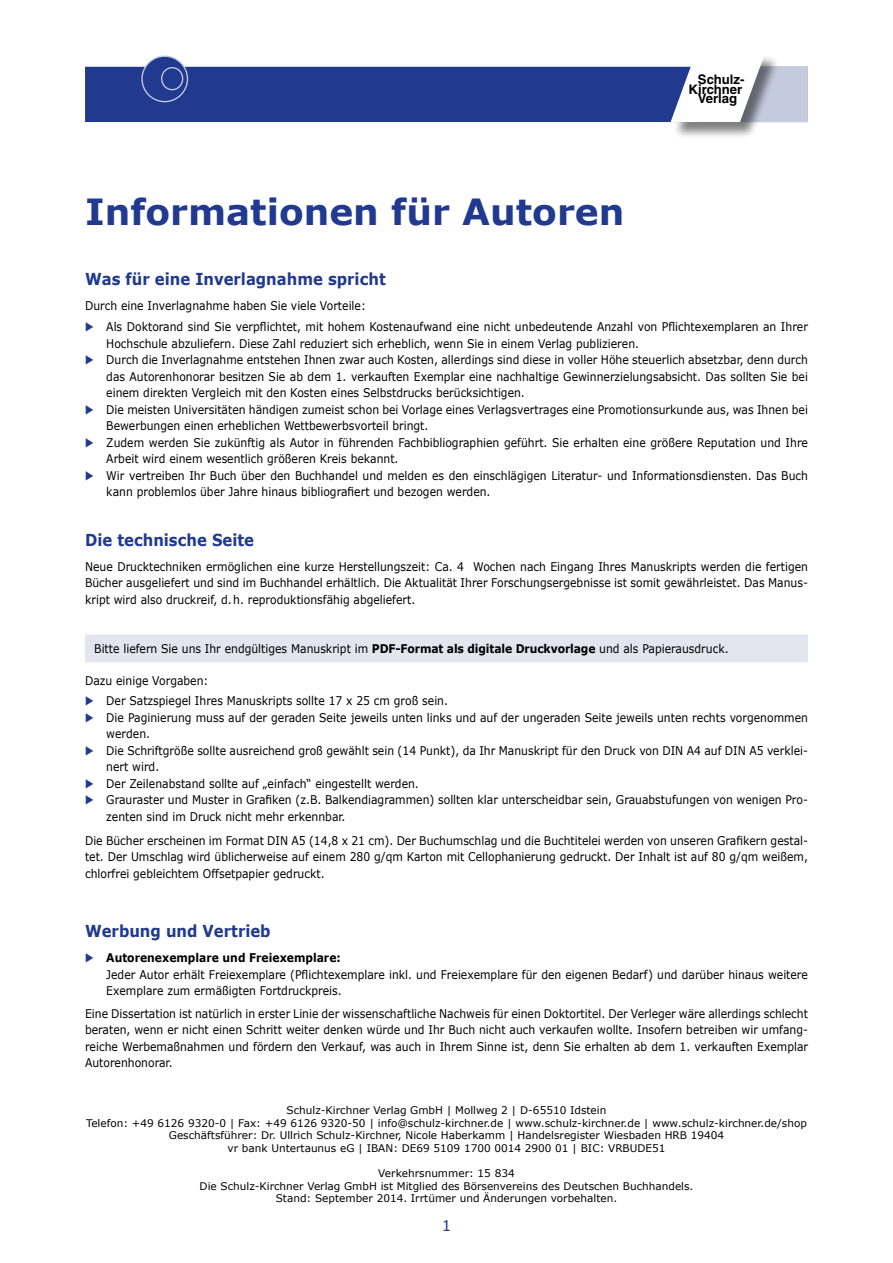
<style>
.page{position:relative;width:893px;height:1263px;background:#fff}
.page>*{position:absolute;margin:0;border:0;box-sizing:border-box;transform-origin:0 0}
.t1{font:700 36px "Verdana";color:#213a8f}
.t2{font:700 16.5px "Verdana";color:#213a8f;scale:.9 1}
.t3{font:15px "Verdana";color:#213a8f}
.t4{font:700 13.2px "Helvetica";color:#000}
.Fließtext{font:12px/16.5px "Verdana";color:#000;scale:.9 1}
.Fließtext-2{font:700 12px "Verdana";color:#000;scale:.9 1}
.t5{font:10.5px "Verdana";color:#000}
.s1{font-weight:700}
</style>
<div class="page">
<div style="left:85px;top:67px;width:723px;height:55px;background:#213a8f"></div>
<div style="left:700px;top:67px;width:108px;height:55px;background:#c5cbdf"></div>
<div style="left:142px;top:56px;width:45px;height:46px;background:#213a8f;border-radius:50%"></div>
<div style="left:141px;top:56px;width:47px;height:46px;border:1px solid #c5cbdf;border-radius:50%"></div>
<div style="left:161px;top:67px;width:22px;height:23px;border:1px solid #c5cbdf;border-radius:50%"></div>
<div style="left:672px;top:54px;width:108px;height:85px;background:#000;opacity:.5"></div>
<svg style="left:670px;top:54px;width:96px;height:69px"></svg>
<div style="left:86px;top:635px;width:721px;height:26px;background:#e3e5ef"></div>
<hr style="left:85px;top:636px;width:2px;height:25px;background:#e3e5ef">
<hr style="left:85px;top:635px;width:723px;height:1px;background:#e3e5ef">
<hr style="left:806px;top:636px;width:2px;height:25px;background:#e3e5ef">
<hr style="left:85px;top:661px;width:723px;height:1px;background:#e3e5ef">
<p class="t1" style="left:85px;top:187px;width:541px">Informationen für Autoren</p>
<p class="t4" style="left:698px;top:72px;width:48px">Schulz-</p>
<p class="t4" style="left:689px;top:81px;width:55px">Kirchner</p>
<p class="t4" style="left:698px;top:91px;width:41px">Verlag</p>
<p class="t2" style="left:85px;top:268px;width:336px">Was für eine Inverlagnahme spricht</p>
<p class="Fließtext" style="left:85px;top:298px;width:314px">Durch eine Inverlagnahme haben Sie viele Vorteile:</p>
<p class="Fließtext" style="left:106px;top:318px;width:781px">Als Doktorand sind Sie verpflichtet, mit hohem Kostenaufwand eine nicht unbedeutende Anzahl von Pflichtexemplaren an Ihrer<br>Hochschule abzuliefern. Diese Zahl reduziert sich erheblich, wenn Sie in einem Verlag publizieren.</p>
<p class="Fließtext" style="left:106px;top:351px;width:781px;text-align:justify">Durch die Inverlagnahme entstehen Ihnen zwar auch Kosten, allerdings sind diese in voller Höhe steuerlich absetzbar, denn durch das Autorenhonorar besitzen Sie ab dem 1. verkauften Exemplar eine nachhaltige Gewinnerzielungsabsicht. Das sollten Sie bei einem direkten Vergleich mit den Kosten eines Selbstdrucks berücksichtigen.</p>
<p class="Fließtext" style="left:106px;top:401px;width:781px">Die meisten Universitäten händigen zumeist schon bei Vorlage eines Verlagsvertrages eine Promotionsurkunde aus, was Ihnen bei<br>Bewerbungen einen erheblichen Wettbewerbsvorteil bringt.</p>
<p class="Fließtext" style="left:106px;top:434px;width:781px">Zudem werden Sie zukünftig als Autor in führenden Fachbibliographien geführt. Sie erhalten eine größere Reputation und Ihre<br>Arbeit wird einem wesentlich größeren Kreis bekannt.</p>
<p class="Fließtext" style="left:106px;top:467px;width:781px">Wir vertreiben Ihr Buch über den Buchhandel und melden es den einschlägigen Literatur- und Informationsdiensten. Das Buch kann problemlos über Jahre hinaus bibliografiert und bezogen werden.</p>
<p class="t2" style="left:85px;top:528px;width:189px">Die technische Seite</p>
<p class="Fließtext" style="left:85px;top:558px;width:805px">Neue Drucktechniken ermöglichen eine kurze Herstellungszeit: Ca. 4 Wochen nach Eingang Ihres Manuskripts werden die fertigen<br>Bücher ausgeliefert und sind im Buchhandel erhältlich. Die Aktualität Ihrer Forschungsergebnisse ist somit gewährleistet. Das Manus&shy;kript wird also druckreif, d.h. reproduktionsfähig abgeliefert.</p>
<p class="Fließtext" style="left:94px;top:640px;width:706px">Bitte liefern Sie uns Ihr endgültiges Manuskript im <span class="s1">PDF-Format als digitale Druckvorlage</span> und als Papierausdruck.</p>
<p class="Fließtext" style="left:85px;top:672px;width:139px">Dazu einige Vorgaben:</p>
<p class="Fließtext" style="left:106px;top:692px;width:381px">Der Satzspiegel Ihres Manuskripts sollte 17 x 25 cm groß sein.</p>
<p class="Fließtext" style="left:106px;top:709px;width:781px">Die Paginierung muss auf der geraden Seite jeweils unten links und auf der ungeraden Seite jeweils unten rechts vorgenommen werden.</p>
<p class="Fließtext" style="left:106px;top:742px;width:781px">Die Schriftgröße sollte ausreichend groß gewählt sein (14 Punkt), da Ihr Manuskript für den Druck von DIN A4 auf DIN A5 verklei&shy;nert wird.</p>
<p class="Fließtext" style="left:106px;top:775px;width:349px">Der Zeilenabstand sollte auf „einfach“ eingestellt werden.</p>
<p class="Fließtext" style="left:106px;top:791px;width:781px">Grauraster und Muster in Grafiken (z.B. Balkendiagrammen) sollten klar unterscheidbar sein, Grauabstufungen von wenigen Pro&shy;zenten sind im Druck nicht mehr erkennbar.</p>
<p class="Fließtext" style="left:85px;top:832px;width:805px;text-align:justify">Die Bücher erscheinen im Format DIN A5 (14,8 x 21 cm). Der Buchumschlag und die Buchtitelei werden von unseren Grafikern gestal&shy;tet. Der Umschlag wird üblicherweise auf einem 280 g/qm Karton mit Cellophanierung gedruckt. Der Inhalt ist auf 80 g/qm weißem, chlorfrei gebleichtem Offsetpapier gedruckt.</p>
<p class="t2" style="left:85px;top:919px;width:208px">Werbung und Vertrieb</p>
<p class="Fließtext-2" style="left:106px;top:949px;width:262px">Autorenexemplare und Freiexemplare:</p>
<p class="Fließtext" style="left:106px;top:966px;width:781px">Jeder Autor erhält Freiexemplare (Pflichtexemplare inkl. und Freiexemplare für den eigenen Bedarf) und darüber hinaus weitere<br>Exemplare zum ermäßigten Fortdruckpreis.</p>
<p class="Fließtext" style="left:85px;top:1005px;width:805px;text-align:justify">Eine Dissertation ist natürlich in erster Linie der wissenschaftliche Nachweis für einen Doktortitel. Der Verleger wäre allerdings schlecht beraten, wenn er nicht einen Schritt weiter denken würde und Ihr Buch nicht auch verkaufen wollte. Insofern betreiben wir umfang&shy;reiche Werbemaßnahmen und fördern den Verkauf, was auch in Ihrem Sinne ist, denn Sie erhalten ab dem 1. verkauften Exemplar Autorenhonorar.</p>
<p class="t5" style="left:287px;top:1103px;width:321px">Schulz-Kirchner Verlag GmbH | Mollweg 2 | D-65510 Idstein</p>
<p class="t5" style="left:86px;top:1116px;width:722px">Telefon: +49 6126 9320-0 | Fax: +49 6126 9320-50 | info@schulz-kirchner.de | www.schulz-kirchner.de | www.schulz-kirchner.de/shop</p>
<p class="t5" style="left:169px;top:1128px;width:557px">Geschäftsführer: Dr. Ullrich Schulz-Kirchner, Nicole Haberkamm | Handelsregister Wiesbaden HRB 19404</p>
<p class="t5" style="left:228px;top:1141px;width:440px">vr bank Untertaunus eG | IBAN: DE69 5109 1700 0014 2900 01 | BIC: VRBUDE51</p>
<p class="t5" style="left:378px;top:1166px;width:138px">Verkehrsnummer: 15 834</p>
<p class="t5" style="left:200px;top:1179px;width:495px">Die Schulz-Kirchner Verlag GmbH ist Mitglied des Börsenvereins des Deutschen Buchhandels.</p>
<p class="t5" style="left:276px;top:1191px;width:343px">Stand: September 2014. Irrtümer und Änderungen vorbehalten.</p>
<p class="t3" style="left:442px;top:1215px;width:11px">1</p>
</div>
